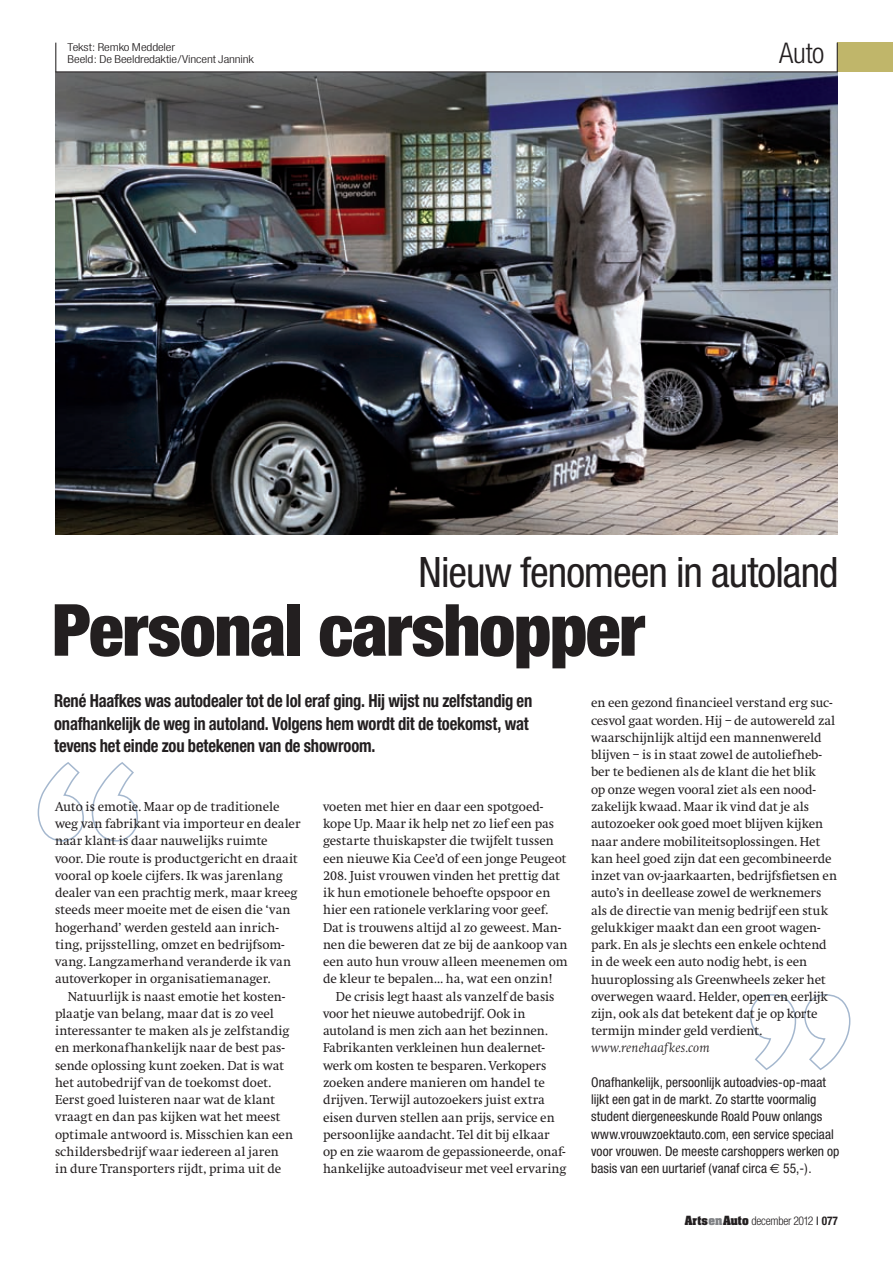
<style>
.page{position:relative;width:893px;height:1263px;background:#fff}
.page>*{position:absolute;margin:0;border:0;box-sizing:border-box;transform-origin:0 0}
.t1{font:700 225px "Aachen";color:#fff;scale:.9 1}
.t2{font:900 condensed 72px "Helvetica Neue";letter-spacing:-.02em;color:#231f20}
.t3{font:condensed 42px "Helvetica Neue";letter-spacing:-.025em;color:#231f20}
.t4{font:300 condensed 28.5px "Helvetica Neue";color:#231f20}
.t5{font:700 condensed 18px/22.5px "Helvetica Neue";letter-spacing:-.01em;color:#231f20;scale:.92 1}
.t6{font:13.5px/17.2px "AA Swift";letter-spacing:-.005em;color:#231f20}
.t7{font:condensed 13.5px/17.2px "Helvetica Neue";letter-spacing:.005em;color:#231f20}
.t8{font:italic 300 13.5px "AA Swift";letter-spacing:.015em;color:#231f20}
.t9{font:300 condensed 12px "Helvetica Neue";letter-spacing:-.02em;color:#231f20}
.t10{font:300 condensed 10.95px/12.5px "Helvetica Neue";letter-spacing:-.005em;color:#231f20;scale:1.21 1}
.s1{font-family:"Euro Sans";font-stretch:normal}
.s2{font-family:"Aachen";font-weight:700;font-stretch:normal;font-size:10.8px}
.s3{font-family:"Aachen";font-weight:700;font-stretch:normal;font-size:10.8px;color:#808285}
.s4{font-weight:700}
</style>
<div class="page">
<div style="left:838px;top:43px;width:55px;height:29px;background:#c0b66a"></div>
<svg style="left:55px;top:43px;width:1px;height:28px"></svg>
<svg style="left:837px;top:43px;width:1px;height:28px"></svg>
<img style="left:55px;top:72px;width:783px;height:463px">
<hr style="left:55px;top:71px;width:783px;height:1px;background:#231f20">
<svg style="left:37px;top:762px;width:101px;height:80px"></svg>
<svg style="left:749px;top:994px;width:102px;height:76px"></svg>
<p class="t10" style="left:68px;top:40px;width:156px">Tekst: Remko Meddeler<br>Beeld: De Beeldredaktie/Vincent Jannink</p>
<h3 class="t4" style="left:779px;top:37px;width:47px">Auto</h3>
<h3 class="t3" style="left:419px;top:548px;width:421px">Nieuw fenomeen in autoland</h3>
<h2 class="t2" style="left:52px;top:586px;width:594px">Personal carshopper</h2>
<h3 class="t5" style="left:54px;top:689px;width:521px">René Haafkes was autodealer tot de lol eraf ging. Hij wijst nu zelfstandig en onafhankelijk de weg in autoland. Volgens hem wordt dit de toekomst, wat tevens het einde zou betekenen van de showroom.</h3>
<p class="t6" style="left:591px;top:695px;width:248px">en een gezond financieel verstand erg suc&shy;cesvol gaat worden. Hij – de autowereld zal waarschijnlijk altijd een mannenwereld blijven – is in staat zowel de autoliefheb&shy;ber te bedienen als de klant die het blik<br>op onze wegen vooral ziet als een nood&shy;zakelijk kwaad. Maar ik vind dat je als autozoeker ook goed moet blijven kijken naar andere mobiliteitsoplossingen. Het kan heel goed zijn dat een gecombineerde inzet van ov-jaarkaarten, bedrijfsfietsen en auto’s in deellease zowel de werknemers als de directie van menig bedrijf een stuk gelukkiger maakt dan een groot wagen&shy;park. En als je slechts een enkele ochtend in de week een auto nodig hebt, is een huuroplossing als Greenwheels zeker het overwegen waard. Helder, open en eerlijk zijn, ook als dat betekent dat je op korte termijn minder geld verdient.</p>
<p class="t8" style="left:591px;top:1041px;width:120px">www.renehaafkes.com</p>
<p class="t7" style="left:591px;top:1073px;width:250px">Onafhankelijk, persoonlijk autoadvies-op-maat lijkt een gat in de markt. Zo startte voormalig student diergeneeskunde Roald Pouw onlangs www.vrouwzoektauto.com, een service speciaal voor vrouwen. De meeste carshoppers werken op basis van een uurtarief (vanaf circa <span class="s1">€</span> 55,-).</p>
<h1 class="t1" style="left:27px;top:696px;width:136px">“</h1>
<p class="t6" style="left:55px;top:798px;width:247px">Auto is emotie. Maar op de traditionele weg van fabrikant via importeur en dealer naar klant is daar nauwelijks ruimte<br>voor. Die route is productgericht en draait vooral op koele cijfers. Ik was jarenlang dealer van een prachtig merk, maar kreeg steeds meer moeite met de eisen die ‘van hogerhand’ werden gesteld aan inrich&shy;ting, prijsstelling, omzet en bedrijfsom&shy;vang. Langzamerhand veranderde ik van autoverkoper in organisatiemanager.</p>
<p class="t6" style="left:55px;top:988px;width:240px;text-indent:13px">Natuurlijk is naast emotie het kosten&shy;plaatje van belang, maar dat is zo veel interessanter te maken als je zelfstandig en merkonafhankelijk naar de best pas&shy;sende oplossing kunt zoeken. Dat is wat het autobedrijf van de toekomst doet.<br>Eerst goed luisteren naar wat de klant vraagt en dan pas kijken wat het meest optimale antwoord is. Misschien kan een schildersbedrijf waar iedereen al jaren in dure Transporters rijdt, prima uit de</p>
<p class="t6" style="left:323px;top:798px;width:246px">voeten met hier en daar een spotgoed&shy;kope Up. Maar ik help net zo lief een pas gestarte thuiskapster die twijfelt tussen een nieuwe Kia Cee’d of een jonge Peugeot 208. Juist vrouwen vinden het prettig dat ik hun emotionele behoefte opspoor en hier een rationele verklaring voor geef.<br>Dat is trouwens altijd al zo geweest. Man&shy;nen die beweren dat ze bij de aankoop van een auto hun vrouw alleen meenemen om de kleur te bepalen… ha, wat een onzin!</p>
<p class="t6" style="left:323px;top:988px;width:245px;text-indent:13px">De crisis legt haast als vanzelf de basis voor het nieuwe autobedrijf. Ook in autoland is men zich aan het bezinnen.<br>Fabrikanten verkleinen hun dealernet&shy;werk om kosten te besparen. Verkopers zoeken andere manieren om handel te drijven. Terwijl autozoekers juist extra eisen durven stellen aan prijs, service en persoonlijke aandacht. Tel dit bij elkaar op en zie waarom de gepassioneerde, onaf&shy;hankelijke autoadviseur met veel ervaring</p>
<h1 class="t1" style="left:738px;top:924px;width:136px">”</h1>
<p class="t9" style="left:685px;top:1214px;width:155px"><span class="s2">Arts</span><span class="s3">en</span><span class="s2">Auto</span> december 2012 <span class="s4">077</span></p>
</div>
